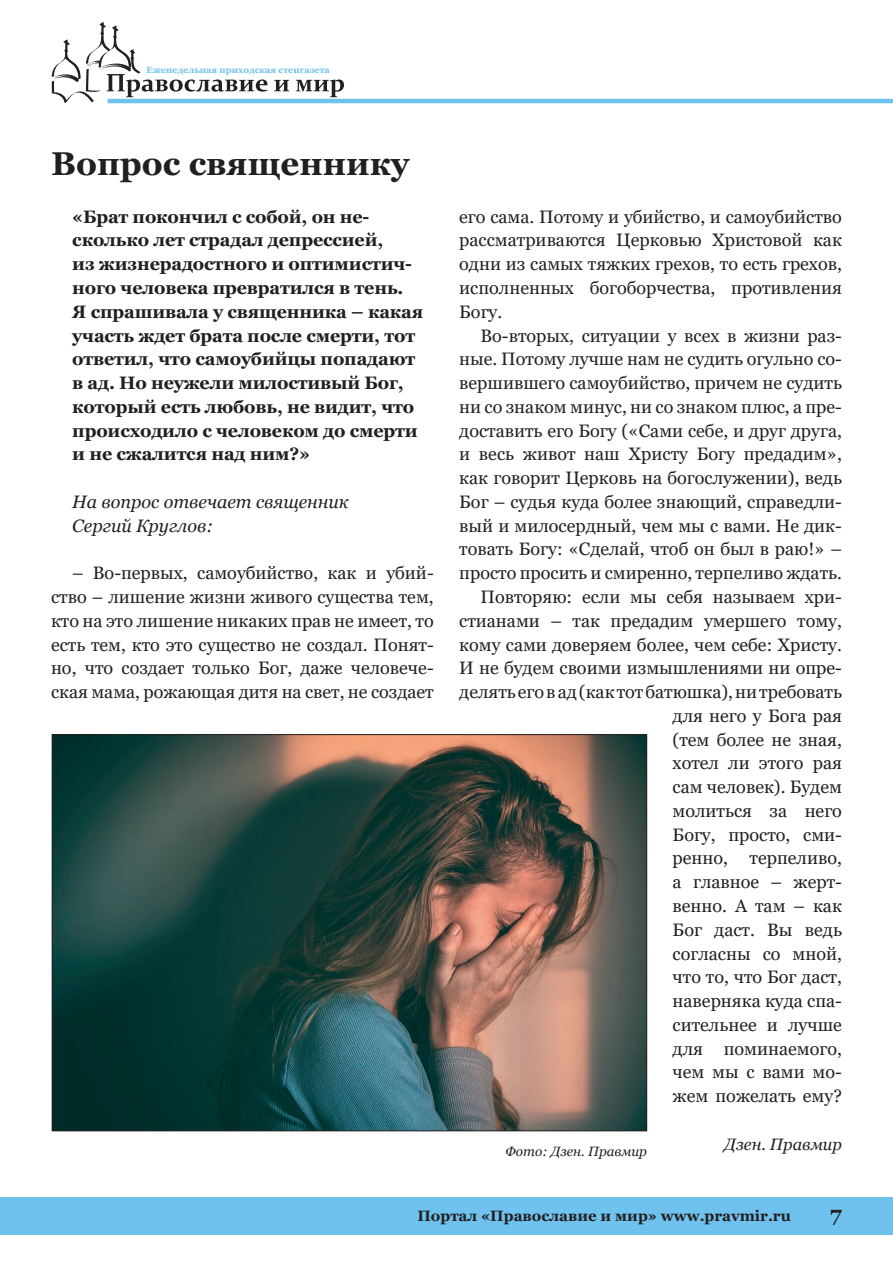
<style>
.page{position:relative;width:893px;height:1263px;background:#fff}
.page>*{position:absolute;margin:0;border:0;box-sizing:border-box;transform-origin:0 0}
.Zagolovok{font:700 33px "Georgia";color:#231f20}
.t1{font:700 21px "Georgia";color:#231f20}
.Text{font:18px/23.7px "Georgia";color:#231f20;text-align:justify}
.text_vopros{font:700 18px/23.7px "Georgia";letter-spacing:-.01em;color:#231f20}
.text_otvechaet{font:italic 18px/23.7px "Georgia";color:#231f20}
.Bibliography{font:italic 16.5px "Georgia";color:#231f20}
.t2{font:700 15px "Georgia";color:#231f20}
.Podpis_pod_photo{font:italic 13.5px "Georgia";color:#231f20}
.t3{font:700 9px "Georgia";color:#6ec2ed}
</style>
<div class="page">
<svg style="left:52px;top:22px;width:215px;height:81px"></svg>
<svg style="left:274px;top:80px;width:15px;height:11px"></svg>
<svg style="left:296px;top:79px;width:48px;height:18px"></svg>
<hr style="left:108px;top:99px;width:785px;height:4px;background:#6ec2ed">
<div style="left:0;top:1197px;width:893px;height:37px;background:#6ec2ed"></div>
<img style="left:54px;top:736px;width:591px;height:393px">
<p class="t3" style="left:147px;top:64px;width:185px">Еженедельная приходская стенгазета</p>
<p class="Zagolovok" style="left:51px;top:142px;width:360px">Вопрос священнику</p>
<p class="text_vopros" style="left:72px;top:205px;width:353px">«Брат покончил с собой, он не&shy;сколько лет страдал депрессией,<br>из жизнерадостного и оптимистич&shy;ного человека превратился в тень.<br>Я спрашивала у священника – какая участь ждет брата после смерти, тот ответил, что самоубийцы попадают в ад. Но неужели милостивый Бог, который есть любовь, не видит, что происходило с человеком до смерти и не сжалится над ним?»</p>
<p class="text_otvechaet" style="left:72px;top:490px;width:278px">На вопрос отвечает священник<br>Сергий Круглов:</p>
<p class="Text" style="left:51px;top:561px;width:384px;text-indent:21px">– Во-первых, самоубийство, как и убий&shy;ство – лишение жизни живого существа тем, кто на это лишение никаких прав не имеет, то есть тем, кто это существо не создал. Понят&shy;но, что создает только Бог, даже человече&shy;ская мама, рожающая дитя на свет, не создает</p>
<p class="Text" style="left:459px;top:205px;width:384px">его сама. Потому и убийство, и самоубийство рассматриваются Церковью Христовой как одни из самых тяжких грехов, то есть грехов, исполненных богоборчества, противления Богу.</p>
<p class="Text" style="left:459px;top:324px;width:384px;text-indent:21px">Во-вторых, ситуации у всех в жизни раз&shy;ные. Потому лучше нам не судить огульно со&shy;вершившего самоубийство, причем не судить ни со знаком минус, ни со знаком плюс, а пре&shy;доставить его Богу («Сами себе, и друг друга, и весь живот наш Христу Богу предадим», как говорит Церковь на богослужении), ведь Бог – судья куда более знающий, справедли&shy;вый и милосердный, чем мы с вами. Не дик&shy;товать Богу: «Сделай, чтоб он был в раю!» – просто просить и смиренно, терпеливо ждать.</p>
<p class="Text" style="left:459px;top:585px;width:384px;text-align:right">Повторяю: если мы себя называем хри&shy;стианами – так предадим умершего тому, кому сами доверяем более, чем себе: Христу.<br>И не будем своими измышлениями ни опре&shy;делять его в ад (как тот батюшка), ни требовать для него у Бога рая<br>(тем более не зная,<br>хотел ли этого рая<br>сам человек). Будем<br>молиться за него<br>Богу, просто, сми-<br>ренно, терпеливо,<br>а главное – жерт-<br>венно. А там – как<br>Бог даст. Вы ведь<br>согласны со мной,<br>что то, что Бог даст,<br>наверняка куда спа-<br>сительнее и лучше<br>для поминаемого,<br>чем мы с вами мо-<br>жем пожелать ему?</p>
<p class="Bibliography" style="left:724px;top:1134px;width:119px">Дзен. Правмир</p>
<p class="Podpis_pod_photo" style="left:506px;top:1143px;width:143px">Фото: Дзен. Правмир</p>
<p class="t2" style="left:417px;top:1206px;width:375px">Портал «Православие и мир» www.pravmir.ru</p>
<p class="t1" style="left:830px;top:1200px;width:13px">7</p>
</div>
